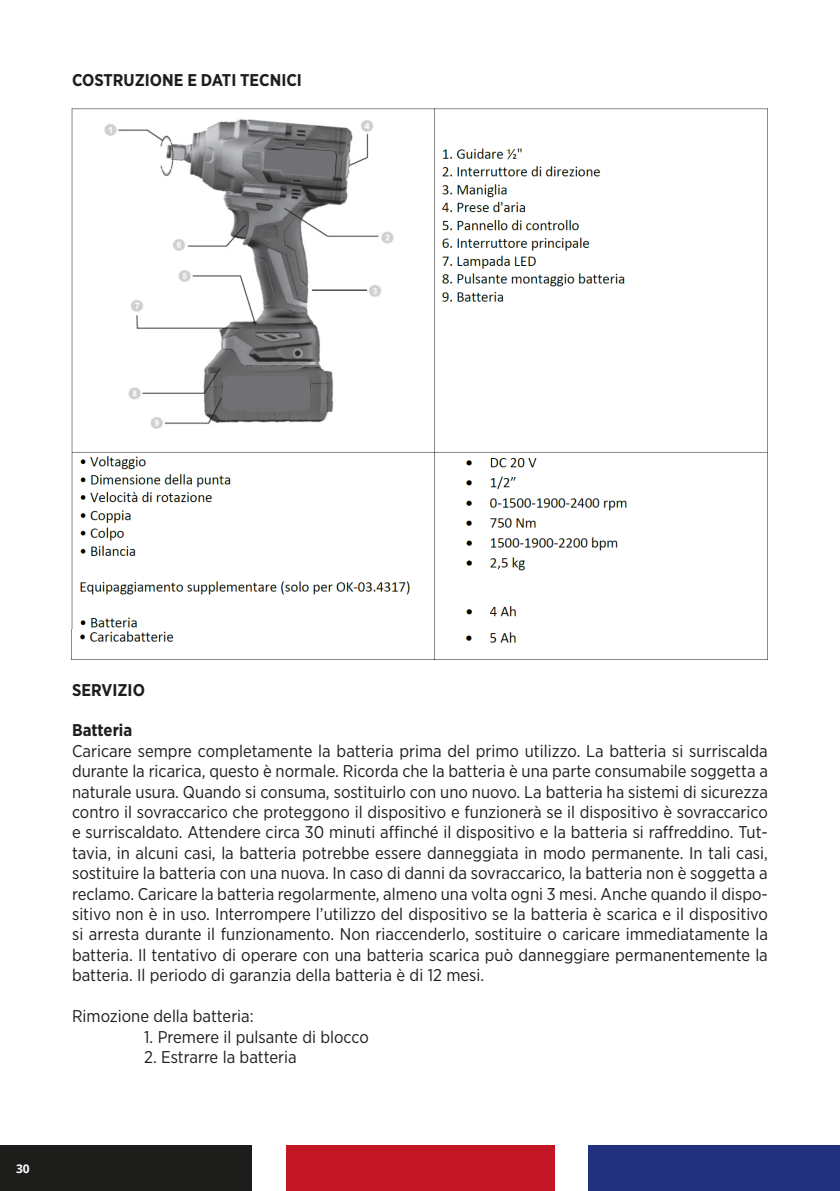
<style>
.page{position:relative;width:840px;height:1191px;background:#fff}
.page>*{position:absolute;margin:0;border:0;box-sizing:border-box;transform-origin:0 0}
.t1{font:17px/20.4px "Gotham Narrow";color:#1d1d1b;text-align:justify}
.t2{font:700 17px "Gotham Narrow";color:#1d1d1b}
.t3{font:700 12px "Open Sans";color:#fff}
</style>
<div class="page">
<div style="left:0;top:1145px;width:251px;height:46px;background:#1d1d1b"></div>
<div style="left:285px;top:1145px;width:269px;height:46px;background:#c41726"></div>
<div style="left:588px;top:1145px;width:251px;height:46px;background:#22317f"></div>
<img style="left:71px;top:108px;width:697px;height:521px">
<img style="left:71px;top:629px;width:697px;height:31px">
<svg style="left:264px;top:148px;width:72px;height:30px;background:#6d6c6f"></svg>
<div style="left:222px;top:375px;width:88px;height:36px;background:#717173"></div>
<p class="t2" style="left:72px;top:69px;width:231px">COSTRUZIONE E DATI TECNICI</p>
<p class="t3" style="left:16px;top:1160px;width:15px">30</p>
<p class="t2" style="left:72px;top:678px;width:74px">SERVIZIO</p>
<p class="t2" style="left:72px;top:719px;width:62px">Batteria</p>
<p class="t1" style="left:72px;top:740px;width:697px">Caricare sempre completamente la batteria prima del primo utilizzo. La batteria si surriscalda durante la ricarica, questo è normale. Ricorda che la batteria è una parte consumabile soggetta a naturale usura. Quando si consuma, sostituirlo con uno nuovo. La batteria ha sistemi di sicurezza contro il sovraccarico che proteggono il dispositivo e funzionerà se il dispositivo è sovraccarico e surriscaldato. Attendere circa 30 minuti affinché il dispositivo e la batteria si raffreddino. Tut&shy;tavia, in alcuni casi, la batteria potrebbe essere danneggiata in modo permanente. In tali casi, sostituire la batteria con una nuova. In caso di danni da sovraccarico, la batteria non è soggetta a reclamo. Caricare la batteria regolarmente, almeno una volta ogni 3 mesi. Anche quando il dispo&shy;sitivo non è in uso. Interrompere l’utilizzo del dispositivo se la batteria è scarica e il dispositivo si arresta durante il funzionamento. Non riaccenderlo, sostituire o caricare immediatamente la batteria. Il tentativo di operare con una batteria scarica può danneggiare permanentemente la batteria. Il periodo di garanzia della batteria è di 12 mesi.</p>
<p class="t1" style="left:72px;top:1005px;width:183px">Rimozione della batteria:</p>
<p class="t1" style="left:144px;top:1026px;width:226px">1. Premere il pulsante di blocco</p>
<p class="t1" style="left:144px;top:1046px;width:154px">2. Estrarre la batteria</p>
</div>
